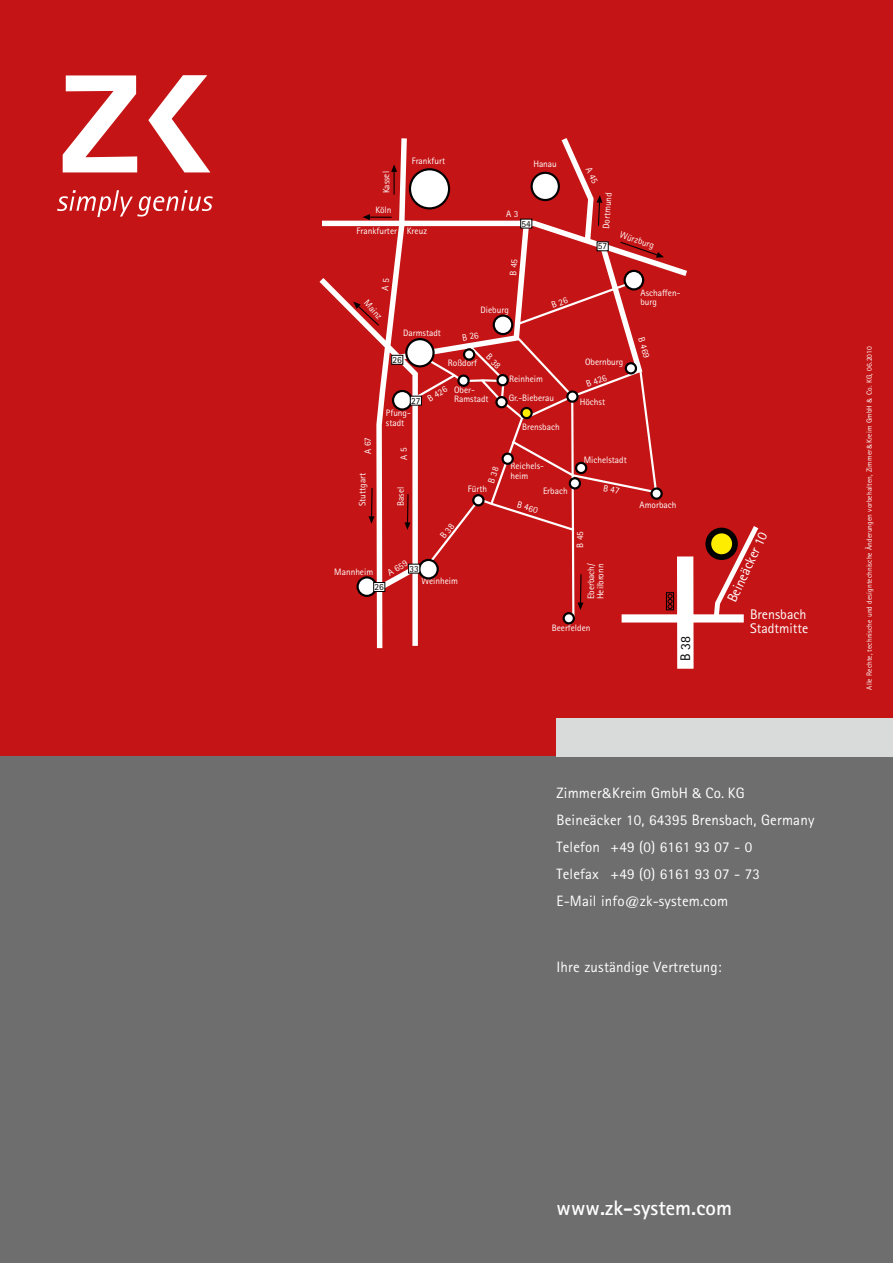
<style>
.page{position:relative;width:893px;height:1263px;background:#fff}
.page>*{position:absolute;margin:0;border:0;box-sizing:border-box;transform-origin:0 0}
.t1{font:700 21px "Rotis Sans Serif Pro";letter-spacing:.005em;color:#fff}
.t2{font:15px/27px "Rotis Sans Serif Pro";letter-spacing:.01em;color:#fff}
.t3{font:13.95px/14px "Rotis Sans Serif Pro";color:#fff}
.t4{font:13.95px "Rotis Sans Serif Pro";color:#000}
.t5{font:9.3px/9.3px "Rotis Sans Serif Pro";color:#fff}
.t6{font:9.3px "Rotis Sans Serif Pro";color:#000}
.t7{font:7.5px "Rotis Sans Serif Pro";letter-spacing:.01em;color:#fff}
.s1{font-family:"Meta Normal"}
</style>
<div class="page">
<div style="left:0;top:0;width:893px;height:1121px;background:#c51415"></div>
<div style="left:0;top:757px;width:893px;height:506px;background:#6e6e6e"></div>
<div style="left:557px;top:719px;width:336px;height:38px;background:#d9dada"></div>
<svg style="left:63px;top:75px;width:74px;height:97px"></svg>
<svg style="left:148px;top:75px;width:62px;height:97px"></svg>
<svg style="left:57px;top:190px;width:156px;height:27px"></svg>
<svg style="left:319px;top:138px;width:368px;height:510px"></svg>
<div style="left:520px;top:219px;width:12px;height:9px;background:#fff;border:1px solid #000"></div>
<div style="left:597px;top:242px;width:11px;height:9px;background:#fff"></div>
<div style="left:392px;top:355px;width:11px;height:9px;background:#fff"></div>
<div style="left:391px;top:355px;width:12px;height:10px;border:1px solid #000"></div>
<div style="left:625px;top:271px;width:18px;height:18px;background:#fff;border-radius:50%"></div>
<div style="left:624px;top:270px;width:20px;height:20px;border:2px solid #000;border-radius:50%"></div>
<div style="left:494px;top:316px;width:18px;height:18px;background:#fff;border-radius:50%"></div>
<div style="left:493px;top:314px;width:20px;height:21px;border:2px solid #000;border-radius:50%"></div>
<div style="left:419px;top:560px;width:19px;height:18px;background:#fff;border-radius:50%"></div>
<div style="left:418px;top:559px;width:21px;height:20px;border:2px solid #000;border-radius:50%"></div>
<div style="left:358px;top:577px;width:18px;height:19px;background:#fff;border-radius:50%"></div>
<div style="left:357px;top:576px;width:20px;height:21px;border:2px solid #000;border-radius:50%"></div>
<div style="left:373px;top:582px;width:12px;height:10px;background:#fff;border:1px solid #000"></div>
<div style="left:409px;top:564px;width:11px;height:9px;background:#fff"></div>
<div style="left:408px;top:564px;width:12px;height:9px;border:1px solid #000"></div>
<svg style="left:393px;top:391px;width:19px;height:18px"></svg>
<div style="left:392px;top:390px;width:21px;height:21px;border:2px solid #000;border-radius:50%"></div>
<div style="left:410px;top:396px;width:12px;height:9px;background:#fff;border:1px solid #000"></div>
<div style="left:406px;top:339px;width:28px;height:27px;background:#fff;border-radius:50%"></div>
<div style="left:405px;top:338px;width:30px;height:29px;border:2px solid #000;border-radius:50%"></div>
<div style="left:532px;top:173px;width:27px;height:27px;background:#fff;border-radius:50%"></div>
<div style="left:531px;top:172px;width:29px;height:29px;border:2px solid #000;border-radius:50%"></div>
<div style="left:410px;top:169px;width:39px;height:39px;background:#fff;border-radius:50%"></div>
<div style="left:409px;top:168px;width:41px;height:41px;border:2px solid #000;border-radius:50%"></div>
<div style="left:464px;top:349px;width:10px;height:11px;background:#fff;border-radius:50%"></div>
<div style="left:463px;top:348px;width:12px;height:13px;border:2px solid #000;border-radius:50%"></div>
<svg style="left:458px;top:376px;width:11px;height:10px"></svg>
<div style="left:457px;top:374px;width:13px;height:13px;border:2px solid #000;border-radius:50%"></div>
<div style="left:498px;top:375px;width:10px;height:10px;background:#fff;border-radius:50%"></div>
<div style="left:496px;top:374px;width:13px;height:12px;border:2px solid #000;border-radius:50%"></div>
<svg style="left:567px;top:391px;width:10px;height:11px"></svg>
<div style="left:566px;top:390px;width:13px;height:13px;border:2px solid #000;border-radius:50%"></div>
<div style="left:626px;top:363px;width:10px;height:10px;background:#fff;border-radius:50%"></div>
<div style="left:625px;top:362px;width:12px;height:12px;border:2px solid #000;border-radius:50%"></div>
<div style="left:576px;top:463px;width:10px;height:10px;background:#fff;border-radius:50%"></div>
<div style="left:575px;top:462px;width:12px;height:12px;border:2px solid #000;border-radius:50%"></div>
<div style="left:521px;top:408px;width:11px;height:10px;background:#ffed00;border-radius:50%"></div>
<div style="left:520px;top:407px;width:13px;height:12px;border:2px solid #000;border-radius:50%"></div>
<div style="left:473px;top:495px;width:10px;height:10px;background:#fff;border-radius:50%"></div>
<div style="left:472px;top:494px;width:13px;height:12px;border:2px solid #000;border-radius:50%"></div>
<div style="left:570px;top:478px;width:10px;height:10px;background:#fff;border-radius:50%"></div>
<div style="left:569px;top:477px;width:12px;height:12px;border:2px solid #000;border-radius:50%"></div>
<svg style="left:651px;top:488px;width:11px;height:11px"></svg>
<div style="left:650px;top:487px;width:13px;height:13px;border:2px solid #000;border-radius:50%"></div>
<div style="left:496px;top:397px;width:11px;height:10px;background:#fff;border-radius:50%"></div>
<div style="left:495px;top:396px;width:13px;height:12px;border:2px solid #000;border-radius:50%"></div>
<svg style="left:503px;top:454px;width:10px;height:10px"></svg>
<div style="left:501px;top:452px;width:13px;height:13px;border:2px solid #000;border-radius:50%"></div>
<div style="left:564px;top:613px;width:10px;height:10px;background:#fff;border-radius:50%"></div>
<div style="left:563px;top:612px;width:12px;height:12px;border:2px solid #000;border-radius:50%"></div>
<svg style="left:619px;top:241px;width:45px;height:17px"></svg>
<svg style="left:596px;top:195px;width:6px;height:32px"></svg>
<svg style="left:391px;top:164px;width:6px;height:31px"></svg>
<svg style="left:363px;top:214px;width:29px;height:6px"></svg>
<svg style="left:353px;top:302px;width:27px;height:25px"></svg>
<svg style="left:369px;top:487px;width:6px;height:37px"></svg>
<svg style="left:405px;top:493px;width:5px;height:37px"></svg>
<svg style="left:577px;top:573px;width:6px;height:37px"></svg>
<svg style="left:622px;top:526px;width:136px;height:143px"></svg>
<svg style="left:440px;top:523px;width:15px;height:16px"></svg>
<svg style="left:488px;top:466px;width:11px;height:17px"></svg>
<svg style="left:603px;top:484px;width:17px;height:10px"></svg>
<svg style="left:382px;top:279px;width:7px;height:12px"></svg>
<svg style="left:510px;top:259px;width:8px;height:16px"></svg>
<svg style="left:551px;top:297px;width:17px;height:11px"></svg>
<svg style="left:462px;top:332px;width:17px;height:8px"></svg>
<svg style="left:486px;top:353px;width:15px;height:16px"></svg>
<svg style="left:586px;top:166px;width:12px;height:18px"></svg>
<svg style="left:400px;top:448px;width:7px;height:12px"></svg>
<svg style="left:365px;top:438px;width:6px;height:16px"></svg>
<p class="t5" style="left:382px;top:194px;width:24px;rotate:-91deg">Kassel</p>
<p class="t5" style="left:375px;top:206px;width:18px">Köln</p>
<p class="t5" style="left:412px;top:156px;width:35px">Frankfurt</p>
<p class="t5" style="left:357px;top:227px;width:72px">Frankfurter Kreuz</p>
<p class="t5" style="left:533px;top:159px;width:25px">Hanau</p>
<p class="t5" style="left:506px;top:209px;width:14px">A 3</p>
<p class="t6" style="left:521px;top:218px;width:11px">54</p>
<p class="t5" style="left:601px;top:228px;width:38px;rotate:-86deg">Dortmund</p>
<p class="t6" style="left:598px;top:241px;width:11px">57</p>
<p class="t5" style="left:622px;top:230px;width:37px;rotate:19deg">Würzburg</p>
<p class="t5" style="left:369px;top:298px;width:24px;rotate:48deg">Mainz</p>
<p class="t5" style="left:403px;top:329px;width:39px">Darmstadt</p>
<p class="t5" style="left:481px;top:305px;width:30px">Dieburg</p>
<p class="t6" style="left:392px;top:354px;width:11px">26</p>
<p class="t5" style="left:448px;top:358px;width:31px">Roßdorf</p>
<p class="t5" style="left:426px;top:395px;width:23px;rotate:-31deg">B 426</p>
<p class="t5" style="left:454px;top:385px;width:36px">Ober-<br>Ramstadt</p>
<p class="t6" style="left:411px;top:395px;width:11px">27</p>
<p class="t5" style="left:509px;top:375px;width:35px">Reinheim</p>
<p class="t5" style="left:509px;top:393px;width:47px">Gr.-Bieberau</p>
<p class="t5" style="left:386px;top:408px;width:26px">Pfung&shy;stadt</p>
<p class="t5" style="left:522px;top:422px;width:39px">Brensbach</p>
<p class="t5" style="left:585px;top:358px;width:40px">Obernburg</p>
<p class="t5" style="left:580px;top:397px;width:27px">Höchst</p>
<p class="t5" style="left:585px;top:380px;width:23px;rotate:-20deg">B 426</p>
<p class="t5" style="left:358px;top:506px;width:35px;rotate:-90deg">Stuttgart</p>
<p class="t5" style="left:396px;top:506px;width:21px;rotate:-90deg">Basel</p>
<p class="t5" style="left:468px;top:484px;width:21px">Fürth</p>
<p class="t5" style="left:386px;top:569px;width:23px;rotate:-30deg">A 659</p>
<p class="t6" style="left:409px;top:563px;width:11px">33</p>
<p class="t5" style="left:334px;top:567px;width:40px">Mannheim</p>
<p class="t5" style="left:422px;top:576px;width:38px">Weinheim</p>
<p class="t6" style="left:374px;top:581px;width:11px">26</p>
<p class="t5" style="left:510px;top:462px;width:35px">Reichels&shy;heim</p>
<p class="t5" style="left:543px;top:487px;width:26px">Erbach</p>
<p class="t5" style="left:519px;top:500px;width:23px;rotate:17deg">B 460</p>
<p class="t5" style="left:584px;top:455px;width:45px">Michelstadt</p>
<p class="t5" style="left:575px;top:548px;width:18px;rotate:-90deg">B 45</p>
<p class="t5" style="left:587px;top:599px;width:37px;rotate:-90deg">Eberbach/<br>Heilbronn</p>
<p class="t5" style="left:640px;top:288px;width:41px">Aschaffen&shy;burg</p>
<p class="t5" style="left:646px;top:336px;width:23px;rotate:74deg">B 469</p>
<p class="t5" style="left:640px;top:501px;width:38px">Amorbach</p>
<p class="t5" style="left:552px;top:623px;width:40px">Beerfelden</p>
<h3 class="t4" style="left:677px;top:661px;width:27px;rotate:-90deg">B 38</h3>
<h3 class="t3" style="left:725px;top:598px;width:78px;rotate:-65deg">Beineäcker 10</h3>
<h3 class="t3" style="left:750px;top:607px;width:60px">Brensbach<br>Stadtmitte</h3>
<h2 class="t2" style="left:557px;top:779px;width:259px">Zimmer<span class="s1">&amp;</span>Kreim GmbH <span class="s1">&amp;</span> Co. KG<br>Beineäcker 10, 64395 Brensbach, Germany<br>Telefon +49 (0) 6161 93 07 - 0<br>Telefax +49 (0) 6161 93 07 - 73<br>E-Mail info@zk-system.com</h2>
<h2 class="t2" style="left:557px;top:954px;width:167px">Ihre zuständige Vertretung:</h2>
<p class="t7" style="left:865px;top:690px;width:345px;rotate:-90deg">Alle Rechte, technische und designtechnische Änderungen vorbehalten, Zimmer<span class="s1">&amp;</span>Kreim GmbH <span class="s1">&amp;</span> Co. KG, 06.2010</p>
<h1 class="t1" style="left:557px;top:1195px;width:177px">www.zk-system.com</h1>
</div>
